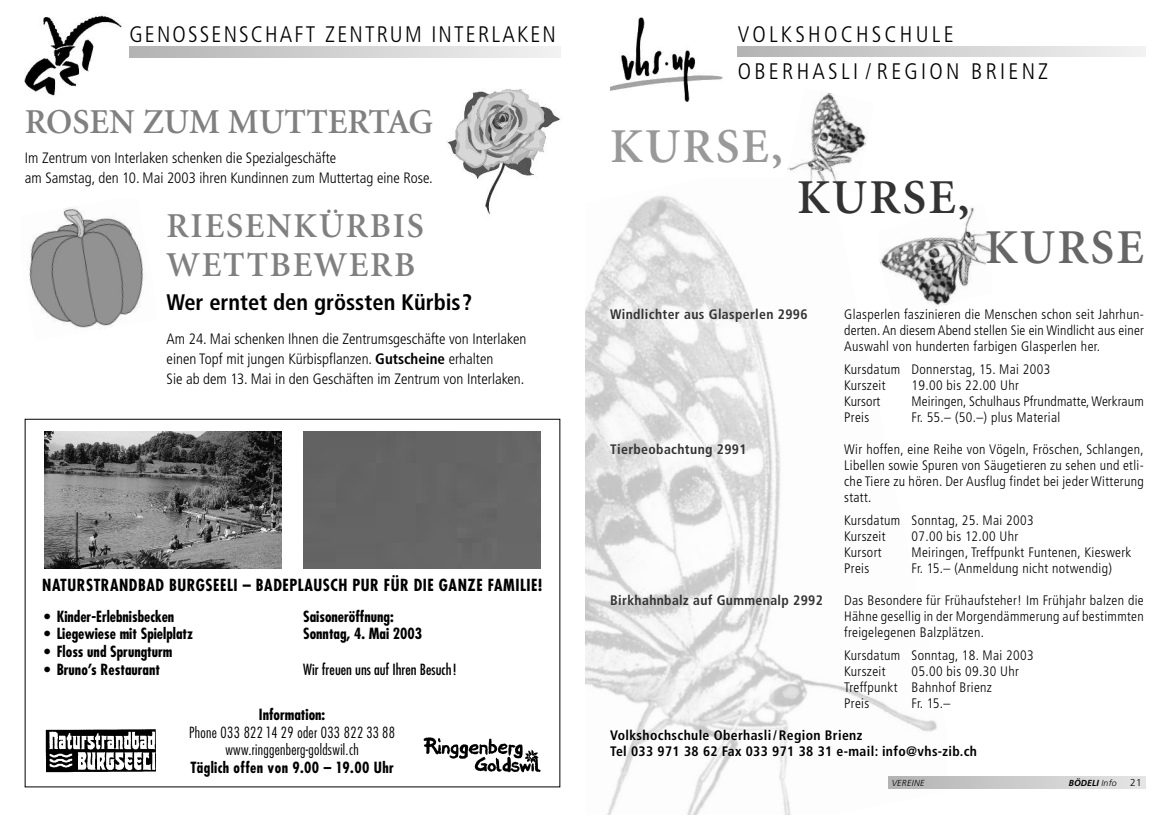
<style>
.page{position:relative;width:1170px;height:815px;background:#fff}
.page>*{position:absolute;margin:0;border:0;box-sizing:border-box;transform-origin:0 0}
.t1{font:600 48.75px "Minion";letter-spacing:.045em;color:#999}
.t2{font:600 48.75px "Minion";letter-spacing:.045em;color:#333}
.t3{font:600 48.75px "Minion";letter-spacing:.045em;color:#666}
.t4{font:600 35px/38.8px "Minion";letter-spacing:.05em;color:#808080}
.t5{font:600 35px "Minion";color:#808080}
.t6{font:300 condensed 22.5px/37.6px "Frutiger";letter-spacing:.145em;color:#000}
.t7{font:300 condensed 22.5px "Frutiger";letter-spacing:.095em;color:#000}
.t8{font:700 condensed 22.5px "Frutiger";color:#000}
.t9{font:700 condensed 16.25px "Futura";letter-spacing:.03em;color:#000}
.t10{font:300 condensed 15px/20px "Frutiger";color:#000}
.t11{font:700 condensed 15px/17.8px "Futura";color:#000}
.t12{font:300 condensed 15px/17.8px "Futura";letter-spacing:.02em;color:#000;text-align:center}
.t13{font:700 condensed 15px "Futura";letter-spacing:.025em;color:#000}
.t14{font:condensed 15px "Futura";color:#000}
.t15{font:300 condensed 13.75px/16px "Frutiger";letter-spacing:.025em;color:#000}
.t16{font:700 condensed 13.75px/16px "Frutiger";letter-spacing:.025em;color:#000}
.t17{font:700 condensed 13.75px "Frutiger";letter-spacing:.025em;color:#333}
.t18{font:300 10px "Frutiger";color:#000}
.t19{font:italic 700 8.75px "Frutiger";color:#000}
.t20{font:italic 300 8.75px "Frutiger LT Std";letter-spacing:.035em;color:#000}
.s1{font-weight:700}
.s2{font-family:"Frutiger LT Std";font-weight:300}
</style>
<div class="page">
<img style="left:585px;top:195px;width:361px;height:620px">
<img style="left:879px;top:203px;width:112px;height:114px">
<img style="left:787px;top:93px;width:81px;height:91px">
<svg style="left:737px;top:46px;width:408px;height:11px;background:#d2d2d2"></svg>
<img style="left:610px;top:17px;width:113px;height:85px">
<div style="left:986px;top:264px;width:7px;height:7px;background:#fff"></div>
<img style="left:446px;top:89px;width:114px;height:126px">
<svg style="left:888px;top:776px;width:256px;height:12px;background:#cbcbcb"></svg>
<img style="left:46px;top:729px;width:110px;height:44px">
<img style="left:423px;top:737px;width:118px;height:36px">
<img style="left:44px;top:431px;width:238px;height:137px">
<div style="left:303px;top:431px;width:237px;height:137px;background:#656565"></div>
<svg style="left:130px;top:47px;width:430px;height:10px;background:#d2d2d2"></svg>
<img style="left:24px;top:15px;width:98px;height:81px">
<img style="left:29px;top:207px;width:114px;height:121px">
<h3 class="t7" style="left:129px;top:25px;width:428px">GENOSSENSCHAFT ZENTRUM INTERLAKEN</h3>
<h2 class="t5" style="left:25px;top:108px;width:410px">ROSEN ZUM MUTTERTAG</h2>
<p class="t10" style="left:25px;top:149px;width:409px">Im Zentrum von Interlaken schenken die Spezialgeschäfte<br>am Samstag, den 10. Mai 2003 ihren Kundinnen zum Muttertag eine Rose.</p>
<h2 class="t4" style="left:167px;top:210px;width:259px">RIESENKÜRBIS<br>WETTBEWERB</h2>
<h3 class="t8" style="left:167px;top:293px;width:307px">Wer erntet den grössten Kürbis?</h3>
<p class="t10" style="left:167px;top:330px;width:361px">Am 24. Mai schenken Ihnen die Zentrumsgeschäfte von Interlaken einen Topf mit jungen Kürbispflanzen. <span class="s1">Gutscheine</span> erhalten<br>Sie ab dem 13. Mai in den Geschäften im Zentrum von Interlaken.</p>
<p class="t9" style="left:42px;top:578px;width:501px">NATURSTRANDBAD BURGSEELI – BADEPLAUSCH PUR FÜR DIE GANZE FAMILIE!</p>
<p class="t11" style="left:44px;top:609px;width:131px">• Kinder-Erlebnisbecken</p>
<p class="t11" style="left:44px;top:626px;width:150px">• Liegewiese mit Spielplatz</p>
<p class="t11" style="left:44px;top:644px;width:130px">• Floss und Sprungturm</p>
<p class="t11" style="left:44px;top:662px;width:117px">• Bruno’s Restaurant</p>
<p class="t11" style="left:303px;top:609px;width:121px">Saisoneröffnung:<br>Sonntag, 4. Mai 2003</p>
<p class="t14" style="left:303px;top:662px;width:155px">Wir freuen uns auf Ihren Besuch!</p>
<p class="t11" style="left:259px;top:707px;width:68px">Information:</p>
<p class="t12" style="left:189px;top:724px;width:207px">Phone 033 822 14 29 oder 033 822 33 88 www.ringgenberg-goldswil.ch</p>
<p class="t13" style="left:190px;top:761px;width:205px">Täglich offen von 9.00 – 19.00 Uhr</p>
<h3 class="t6" style="left:737px;top:17px;width:312px">VOLKSHOCHSCHULE<br>OBERHASLI /REGION BRIENZ</h3>
<h1 class="t1" style="left:610px;top:128px;width:174px">KURSE,</h1>
<h1 class="t2" style="left:797px;top:178px;width:174px">KURSE,</h1>
<h1 class="t3" style="left:984px;top:229px;width:160px">KURSE</h1>
<p class="t17" style="left:610px;top:308px;width:199px">Windlichter aus Glasperlen 2996</p>
<p class="t15" style="left:844px;top:307px;width:301px;text-align:justify">Glasperlen faszinieren die Menschen schon seit Jahrhun&shy;derten. An diesem Abend stellen Sie ein Windlicht aus einer Auswahl von hunderten farbigen Glasperlen her.</p>
<p class="t15" style="left:844px;top:362px;width:207px">Kursdatum Donnerstag, 15. Mai 2003<br>Kurszeit</p>
<p class="t15" style="left:911px;top:378px;width:109px">19.00 bis 22.00 Uhr</p>
<p class="t15" style="left:844px;top:394px;width:38px">Kursort</p>
<p class="t15" style="left:911px;top:394px;width:234px">Meiringen, Schulhaus Pfrundmatte,Werkraum</p>
<p class="t15" style="left:844px;top:410px;width:27px">Preis</p>
<p class="t15" style="left:911px;top:410px;width:150px">Fr. 55.– (50.–) plus Material</p>
<p class="t17" style="left:610px;top:443px;width:138px">Tierbeobachtung 2991</p>
<p class="t15" style="left:844px;top:442px;width:301px;text-align:justify">Wir hoffen, eine Reihe von Vögeln, Fröschen, Schlangen, Libellen sowie Spuren von Säugetieren zu sehen und etli&shy;che Tiere zu hören. Der Ausflug findet bei jeder Witterung statt.</p>
<p class="t15" style="left:844px;top:513px;width:191px">Kursdatum Sonntag, 25. Mai 2003<br>Kurszeit</p>
<p class="t15" style="left:911px;top:529px;width:108px">07.00 bis 12.00 Uhr</p>
<p class="t15" style="left:844px;top:545px;width:39px">Kursort</p>
<p class="t15" style="left:911px;top:545px;width:221px">Meiringen, Treffpunkt Funtenen, Kieswerk</p>
<p class="t15" style="left:844px;top:561px;width:27px">Preis</p>
<p class="t15" style="left:911px;top:561px;width:202px">Fr. 15.– (Anmeldung nicht notwendig)</p>
<p class="t17" style="left:610px;top:594px;width:214px">Birkhahnbalz auf Gummenalp 2992</p>
<p class="t15" style="left:844px;top:593px;width:301px;text-align:justify">Das Besondere für Frühaufsteher! Im Frühjahr balzen die Hähne gesellig in der Morgendämmerung auf bestimmten freigelegenen Balzplätzen.</p>
<p class="t15" style="left:844px;top:648px;width:191px">Kursdatum Sonntag, 18. Mai 2003<br>Kurszeit</p>
<p class="t15" style="left:844px;top:664px;width:176px;text-indent:67px">05.00 bis 09.30 Uhr<br>Treffpunkt Bahnhof Brienz<br>Preis</p>
<p class="t15" style="left:911px;top:696px;width:40px">Fr. 15.–</p>
<p class="t16" style="left:610px;top:728px;width:368px">Volkshochschule Oberhasli/Region Brienz<br>Tel 033 971 38 62 Fax 033 971 38 31 e-mail: info@vhs-zib.ch</p>
<p class="t20" style="left:891px;top:779px;width:34px">VEREINE</p>
<p class="t19" style="left:1068px;top:779px;width:50px">BÖDELI <span class="s2">Info</span></p>
<p class="t18" style="left:1129px;top:778px;width:13px">21</p>
</div>
